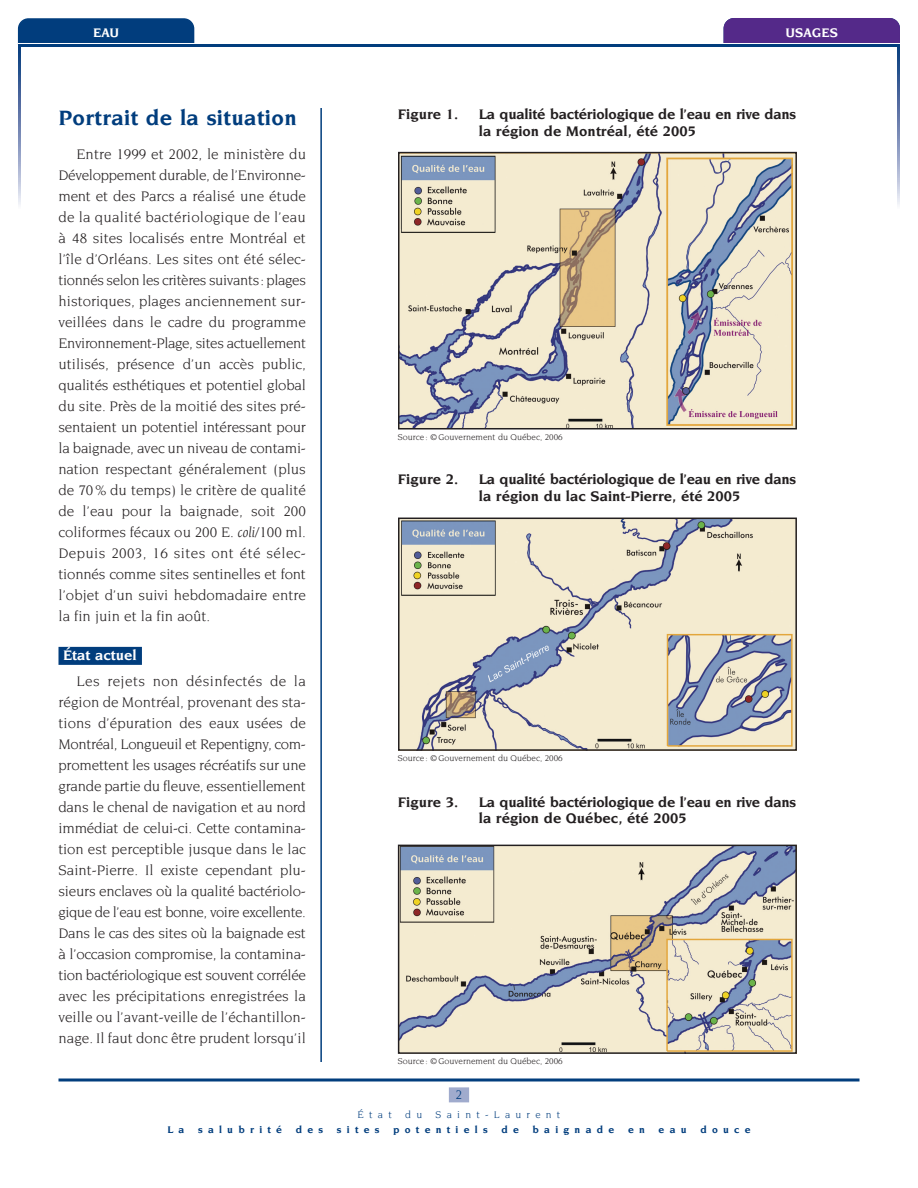
<style>
.page{position:relative;width:918px;height:1188px;background:#fff}
.page>*{position:absolute;margin:0;border:0;box-sizing:border-box;transform-origin:0 0}
.t1{font:700 22.5px "Novarese";letter-spacing:.015em;color:#013d7d}
.t2{font:15px/21px "Novarese";color:#231f20;text-align:justify}
.t3{font:700 15px/16.5px "Novarese";letter-spacing:-.015em;color:#231f20}
.t4{font:700 15px "Novarese";color:#fff}
.t5{font:700 13.5px "Novarese";color:#fff}
.t6{font:700 10.5px "Novarese";letter-spacing:.5em;color:#013d7d}
.t7{font:10.5px "Novarese";letter-spacing:.5em;color:#013d7d}
.t8{font:9px "Novarese";color:#231f20}
.s1{font-style:italic}
</style>
<div class="page">
<svg style="left:58px;top:1078px;width:802px;height:4px;background:#406d9d"></svg>
<hr style="left:18px;top:44px;width:882px;height:3px;background:#013d7d">
<svg style="left:724px;top:18px;width:176px;height:187px"></svg>
<svg style="left:18px;top:18px;width:176px;height:187px"></svg>
<div style="left:449px;top:1087px;width:20px;height:15px;background:#a0abcd"></div>
<hr style="left:320px;top:108px;width:2px;height:954px;background:#013d7d">
<div style="left:58px;top:647px;width:84px;height:18px;background:#013d7d"></div>
<img style="left:401px;top:155px;width:393px;height:271px">
<div style="left:398px;top:152px;width:399px;height:277px;border:2px solid #231f20"></div>
<img style="left:401px;top:848px;width:393px;height:203px">
<div style="left:398px;top:845px;width:399px;height:209px;border:2px solid #231f20"></div>
<img style="left:401px;top:521px;width:393px;height:227px">
<div style="left:398px;top:518px;width:399px;height:233px;border:2px solid #231f20"></div>
<p class="t5" style="left:93px;top:27px;width:28px">EAU</p>
<h1 class="t1" style="left:58px;top:108px;width:240px">Portrait de la situation</h1>
<p class="t2" style="left:58px;top:145px;width:249px;text-indent:18px">Entre 1999 et 2002, le ministère du Développement durable, de l’Environne&shy;ment et des Parcs a réalisé une étude de la qualité bactériologique de l’eau à 48 sites localisés entre Montréal et l’île d’Orléans. Les sites ont été sélec&shy;tionnés selon les critères suivants: plages historiques, plages anciennement sur&shy;veillées dans le cadre du programme Environnement-Plage, sites actuellement utilisés, présence d’un accès public, qualités esthétiques et potentiel global du site. Près de la moitié des sites pré&shy;sentaient un potentiel intéressant pour la baignade, avec un niveau de contami&shy;nation respectant généralement (plus de 70 % du temps) le critère de qualité de l’eau pour la baignade, soit 200 coliformes fécaux ou 200 <span class="s1">E. coli</span>/100 ml.<br>Depuis 2003, 16 sites ont été sélec&shy;tionnés comme sites sentinelles et font l’objet d’un suivi hebdomadaire entre la fin juin et la fin août.</p>
<p class="t4" style="left:63px;top:649px;width:75px">État actuel</p>
<p class="t2" style="left:58px;top:671px;width:249px;text-indent:18px">Les rejets non désinfectés de la région de Montréal, provenant des sta&shy;tions d’épuration des eaux usées de Montréal, Longueuil et Repentigny, com&shy;promettent les usages récréatifs sur une grande partie du fleuve, essentiellement dans le chenal de navigation et au nord immédiat de celui-ci. Cette contamina&shy;tion est perceptible jusque dans le lac Saint-Pierre. Il existe cependant plu&shy;sieurs enclaves où la qualité bactériolo&shy;gique de l’eau est bonne, voire excellente.<br>Dans le cas des sites où la baignade est à l’occasion compromise, la contamina&shy;tion bactériologique est souvent corrélée avec les précipitations enregistrées la veille ou l’avant-veille de l’échantillon&shy;nage. Il faut donc être prudent lorsqu’il</p>
<p class="t5" style="left:786px;top:27px;width:54px">USAGES</p>
<p class="t3" style="left:398px;top:107px;width:62px">Figure 1.</p>
<p class="t3" style="left:479px;top:107px;width:319px">La qualité bactériologique de l’eau en rive dans la région de Montréal, été 2005</p>
<p class="t8" style="left:398px;top:433px;width:166px">Source : © Gouvernement du Québec, 2006</p>
<p class="t3" style="left:398px;top:472px;width:62px">Figure 2.</p>
<p class="t3" style="left:479px;top:472px;width:319px">La qualité bactériologique de l’eau en rive dans la région du lac Saint-Pierre, été 2005</p>
<p class="t8" style="left:398px;top:754px;width:166px">Source : © Gouvernement du Québec, 2006</p>
<p class="t3" style="left:398px;top:795px;width:62px">Figure 3.</p>
<p class="t3" style="left:479px;top:795px;width:319px">La qualité bactériologique de l’eau en rive dans la région de Québec, été 2005</p>
<p class="t8" style="left:398px;top:1057px;width:166px">Source : © Gouvernement du Québec, 2006</p>
<p class="t7" style="left:357px;top:1110px;width:36px">État</p>
<p class="t7" style="left:405px;top:1110px;width:18px">d u</p>
<p class="t7" style="left:436px;top:1110px;width:126px">Saint-Laurent</p>
<p class="t6" style="left:167px;top:1125px;width:18px">L a</p>
<p class="t6" style="left:198px;top:1125px;width:86px">salubrité</p>
<p class="t6" style="left:296px;top:1125px;width:29px">des</p>
<p class="t6" style="left:337px;top:1125px;width:44px">sites</p>
<p class="t6" style="left:393px;top:1125px;width:96px">potentiels</p>
<p class="t6" style="left:501px;top:1125px;width:19px">d e</p>
<p class="t6" style="left:533px;top:1125px;width:83px">baignade</p>
<p class="t6" style="left:628px;top:1125px;width:18px">e n</p>
<p class="t6" style="left:659px;top:1125px;width:30px">eau</p>
<p class="t6" style="left:700px;top:1125px;width:52px">douce</p>
</div>
